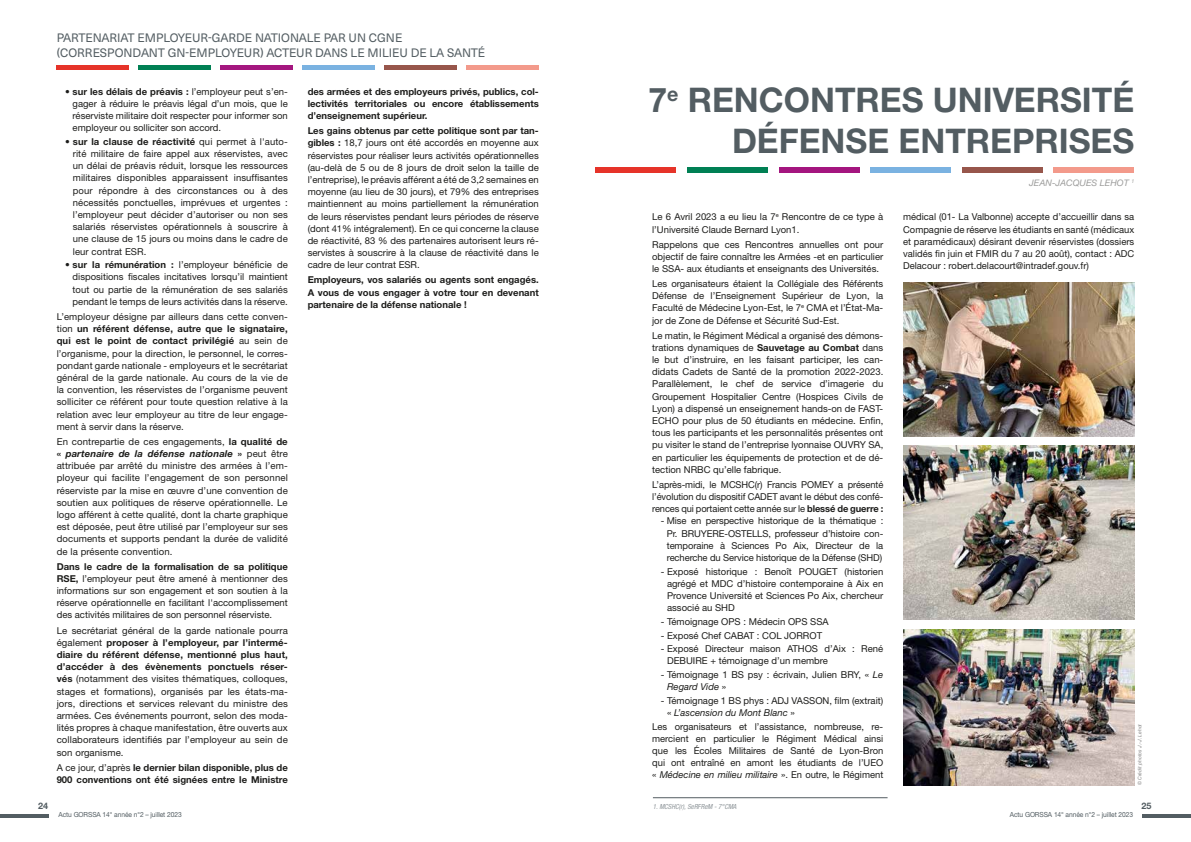
<style>
.page{position:relative;width:1191px;height:842px;background:#fff}
.page>*{position:absolute;margin:0;border:0;box-sizing:border-box;transform-origin:0 0}
.t1{font:700 34px/40.8px "Helvetica Neue LT Std";color:#535d62;text-align:right}
.t2{font:12px/14.4px "Neue Haas Unica W1 G";letter-spacing:-.01em;color:#535d62}
.t3{font:9.5px/12.2px "Helvetica Neue LT Std";color:#1d1d1b;text-align:justify}
.t4{font:700 9.5px/12.2px "Helvetica Neue LT Std";color:#1d1d1b;text-align:justify}
.t5{font:italic 9px "Helvetica Neue LT Std";color:#9d9d9c}
.t6{font:700 9px "Helvetica Neue LT Std";color:#535d62}
.t7{font:7px "Helvetica Neue LT Std";letter-spacing:-.01em;color:#535d62;scale:.95 1}
.t8{font:italic condensed 7px "Helvetica Neue LT Std";color:#91989c}
.t9{font:italic 5px "Helvetica Neue LT Std";color:#878787}
.s1{font-weight:700}
.s2{font-weight:700;font-style:italic}
.s3{font-weight:400}
.s4{font-style:italic}
</style>
<div class="page">
<div style="left:595px;top:168px;width:81px;height:5px;background:#e63329"></div>
<div style="left:687px;top:168px;width:81px;height:5px;background:#008054"></div>
<div style="left:778px;top:168px;width:81px;height:5px;background:#a4167f"></div>
<div style="left:870px;top:168px;width:81px;height:5px;background:#7ab2e1"></div>
<div style="left:961px;top:168px;width:81px;height:5px;background:#97564b"></div>
<div style="left:1053px;top:168px;width:81px;height:5px;background:#f39a8b"></div>
<hr style="left:653px;top:797px;width:234px;height:1px;background:#535d62">
<img style="left:903px;top:283px;width:231px;height:154px">
<img style="left:903px;top:445px;width:231px;height:175px">
<img style="left:903px;top:630px;width:231px;height:155px">
<hr style="left:1141px;top:814px;width:50px;height:3px;background:#535d62">
<hr style="left:0;top:814px;width:49px;height:3px;background:#535d62">
<hr style="left:57px;top:65px;width:72px;height:4px;background:#e63329">
<hr style="left:139px;top:65px;width:72px;height:4px;background:#008054">
<hr style="left:220px;top:65px;width:73px;height:4px;background:#a4167f">
<hr style="left:302px;top:65px;width:73px;height:4px;background:#7ab2e1">
<hr style="left:384px;top:65px;width:73px;height:4px;background:#97564b">
<hr style="left:466px;top:65px;width:73px;height:4px;background:#f39a8b">
<p class="t2" style="left:57px;top:30px;width:430px">PARTENARIAT EMPLOYEUR-GARDE NATIONALE PAR UN CGNE (CORRESPONDANT GN-EMPLOYEUR) ACTEUR DANS LE MILIEU DE LA SANTÉ</p>
<p class="t3" style="left:73px;top:85px;width:217px;text-indent:-7px"><span class="s1">• sur les délais de préavis :</span> l’employeur peut s’en&shy;gager à réduire le préavis légal d’un mois, que le réserviste militaire doit respecter pour informer son employeur ou solliciter son accord.</p>
<p class="t3" style="left:73px;top:135px;width:216px;text-indent:-8px"><span class="s1">• sur la clause de réactivité</span> qui permet à l'auto&shy;rité militaire de faire appel aux réservistes, avec un délai de préavis réduit, lorsque les ressources militaires disponibles apparaissent insuffisantes pour répondre à des circonstances ou à des nécessités ponctuelles, imprévues et urgentes : l’employeur peut décider d’autoriser ou non ses salariés réservistes opérationnels à souscrire à une clause de 15 jours ou moins dans le cadre de leur contrat ESR.</p>
<p class="t3" style="left:73px;top:259px;width:217px;text-indent:-7px"><span class="s1">• sur la rémunération :</span> l’employeur bénéficie de dispositions fiscales incitatives lorsqu’il maintient tout ou partie de la rémunération de ses salariés pendant le temps de leurs activités dans la réserve.</p>
<p class="t3" style="left:57px;top:310px;width:233px">L’employeur désigne par ailleurs dans cette conven&shy;tion <span class="s1">un référent défense, autre que le signataire, qui est le point de contact privilégié</span> au sein de l’organisme, pour la direction, le personnel, le corres&shy;pondant garde nationale - employeurs et le secrétariat général de la garde nationale. Au cours de la vie de la convention, les réservistes de l’organisme peuvent solliciter ce référent pour toute question relative à la relation avec leur employeur au titre de leur engage&shy;ment à servir dans la réserve.</p>
<p class="t3" style="left:57px;top:435px;width:233px">En contrepartie de ces engagements, <span class="s1">la qualité de «</span> <span class="s2">partenaire de la défense nationale</span> <span class="s1">»</span> peut être attribuée par arrêté du ministre des armées à l’em&shy;ployeur qui facilite l’engagement de son personnel réserviste par la mise en œuvre d’une convention de soutien aux politiques de réserve opérationnelle. Le logo afférent à cette qualité, dont la charte graphique est déposée, peut être utilisé par l’employeur sur ses documents et supports pendant la durée de validité de la présente convention.</p>
<p class="t3" style="left:57px;top:560px;width:233px"><span class="s1">Dans le cadre de la formalisation de sa politique RSE,</span> l’employeur peut être amené à mentionner des informations sur son engagement et son soutien à la réserve opérationnelle en facilitant l'accomplissement des activités militaires de son personnel réserviste.</p>
<p class="t3" style="left:57px;top:624px;width:233px">Le secrétariat général de la garde nationale pourra également <span class="s1">proposer à l’employeur, par l’intermé&shy;diaire du référent défense, mentionné plus haut, d’accéder à des évènements ponctuels réser&shy;vés</span> (notamment des visites thématiques, colloques, stages et formations), organisés par les états-ma&shy;jors, directions et services relevant du ministre des armées. Ces événements pourront, selon des moda&shy;lités propres à chaque manifestation, être ouverts aux collaborateurs identifiés par l’employeur au sein de son organisme.</p>
<p class="t4" style="left:57px;top:761px;width:233px"><span class="s3">A ce jour, d’après</span> le dernier bilan disponible, plus de<br>900 conventions ont été signées entre le Ministre</p>
<p class="t4" style="left:308px;top:85px;width:233px">des armées et des employeurs privés, publics, col&shy;lectivités territoriales ou encore établissements d’enseignement supérieur.</p>
<p class="t3" style="left:308px;top:124px;width:233px"><span class="s1">Les gains obtenus par cette politique sont par tan&shy;gibles :</span> 18,7 jours ont été accordés en moyenne aux réservistes pour réaliser leurs activités opérationnelles (au-delà de 5 ou de 8 jours de droit selon la taille de l’entreprise), le préavis afférent a été de 3,2 semaines en moyenne (au lieu de 30 jours), et 79% des entreprises maintiennent au moins partiellement la rémunération de leurs réservistes pendant leurs périodes de réserve (dont 41% intégralement). En ce qui concerne la clause de réactivité, 83 % des partenaires autorisent leurs ré&shy;servistes à souscrire à la clause de réactivité dans le cadre de leur contrat ESR.</p>
<p class="t4" style="left:308px;top:274px;width:233px">Employeurs, vos salariés ou agents sont engagés.<br>A vous de vous engager à votre tour en devenant partenaire de la défense nationale !</p>
<h1 class="t1" style="left:648px;top:79px;width:487px">7<sup>e</sup> RENCONTRES UNIVERSITÉ<br>DÉFENSE ENTREPRISES</h1>
<p class="t3" style="left:652px;top:211px;width:233px">Le 6 Avril 2023 a eu lieu la 7<sup>e</sup> Rencontre de ce type à l’Université Claude Bernard Lyon1.</p>
<p class="t3" style="left:652px;top:238px;width:233px">Rappelons que ces Rencontres annuelles ont pour objectif de faire connaître les Armées -et en particulier le SSA- aux étudiants et enseignants des Universités.</p>
<p class="t3" style="left:652px;top:277px;width:233px">Les organisateurs étaient la Collégiale des Référents Défense de l’Enseignement Supérieur de Lyon, la Faculté de Médecine Lyon-Est, le 7<sup>e</sup> CMA et l’État-Ma&shy;jor de Zone de Défense et Sécurité Sud-Est.</p>
<p class="t3" style="left:652px;top:329px;width:233px">Le matin, le Régiment Médical a organisé des démons&shy;trations dynamiques de <span class="s1">Sauvetage au Combat</span> dans le but d’instruire, en les faisant participer, les can&shy;didats Cadets de Santé de la promotion 2022‑2023.<br>Parallèlement, le chef de service d’imagerie du Groupement Hospitalier Centre (Hospices Civils de Lyon) a dispensé un enseignement hands-on de FAST-ECHO pour plus de 50 étudiants en médecine. Enfin, tous les participants et les personnalités présentes ont pu visiter le stand de l’entreprise lyonnaise OUVRY SA, en particulier les équipements de protection et de dé&shy;tection NRBC qu’elle fabrique.</p>
<p class="t3" style="left:652px;top:478px;width:233px">L’après-midi, le MCSHC(r) Francis POMEY a présenté l’évolution du dispositif CADET avant le début des confé&shy;rences qui portaient cette année sur le <span class="s1">blessé de guerre :</span></p>
<p class="t3" style="left:667px;top:515px;width:218px;text-indent:-6px">- Mise en perspective historique de la thématique :<br>Pr. BRUYERE-OSTELLS, professeur d’histoire con&shy;temporaine à Sciences Po Aix, Directeur de la recherche du Service historique de la Défense (SHD)</p>
<p class="t3" style="left:667px;top:565px;width:218px;text-indent:-6px">- Exposé historique : Benoît POUGET (historien agrégé et MDC d’histoire contemporaine à Aix en Provence Université et Sciences Po Aix, chercheur associé au SHD</p>
<p class="t3" style="left:660px;top:615px;width:169px">- Témoignage OPS : Médecin OPS SSA</p>
<p class="t3" style="left:660px;top:629px;width:163px">- Exposé Chef CABAT : COL JORROT</p>
<p class="t3" style="left:667px;top:642px;width:218px;text-indent:-6px">- Exposé Directeur maison ATHOS d’Aix : René<br>DEBUIRE + témoignage d’un membre</p>
<p class="t3" style="left:667px;top:668px;width:218px;text-indent:-6px">- Témoignage 1 BS psy : écrivain, Julien BRY, « <span class="s4">Le<br>Regard Vide</span> »</p>
<p class="t3" style="left:667px;top:694px;width:218px;text-indent:-6px">- Témoignage 1 BS phys : ADJ VASSON, film (extrait) « <span class="s4">L’ascension du Mont Blanc</span> »</p>
<p class="t3" style="left:652px;top:720px;width:233px">Les organisateurs et l’assistance, nombreuse, re&shy;mercient en particulier le Régiment Médical ainsi que les Écoles Militaires de Santé de Lyon-Bron qui ont entraîné en amont les étudiants de l’UEO « <span class="s4">Médecine en milieu militaire</span> ». En outre, le Régiment</p>
<p class="t5" style="left:1029px;top:177px;width:106px">JEAN-JACQUES LEHOT <sup>1</sup></p>
<p class="t3" style="left:903px;top:211px;width:233px">médical (01- La Valbonne) accepte d’accueillir dans sa Compagnie de réserve les étudiants en santé (médicaux et paramédicaux) désirant devenir réservistes (dossiers validés fin juin et FMIR du 7 au 20 août), contact : ADC Delacour : robert.delacourt@intradef.gouv.fr)</p>
<p class="t9" style="left:1136px;top:785px;width:63px;rotate:-90deg">© Crédit photos J.-J. Lehot</p>
<p class="t6" style="left:38px;top:800px;width:12px">24</p>
<p class="t6" style="left:1141px;top:800px;width:12px">25</p>
<p class="t8" style="left:653px;top:803px;width:85px">1. MCSHC(r), SeRFReM - 7°CMA</p>
<p class="t7" style="left:58px;top:810px;width:131px">Actu GORSSA 14° année n°2 – juillet 2023</p>
<p class="t7" style="left:1009px;top:810px;width:131px">Actu GORSSA 14° année n°2 – juillet 2023</p>
</div>
